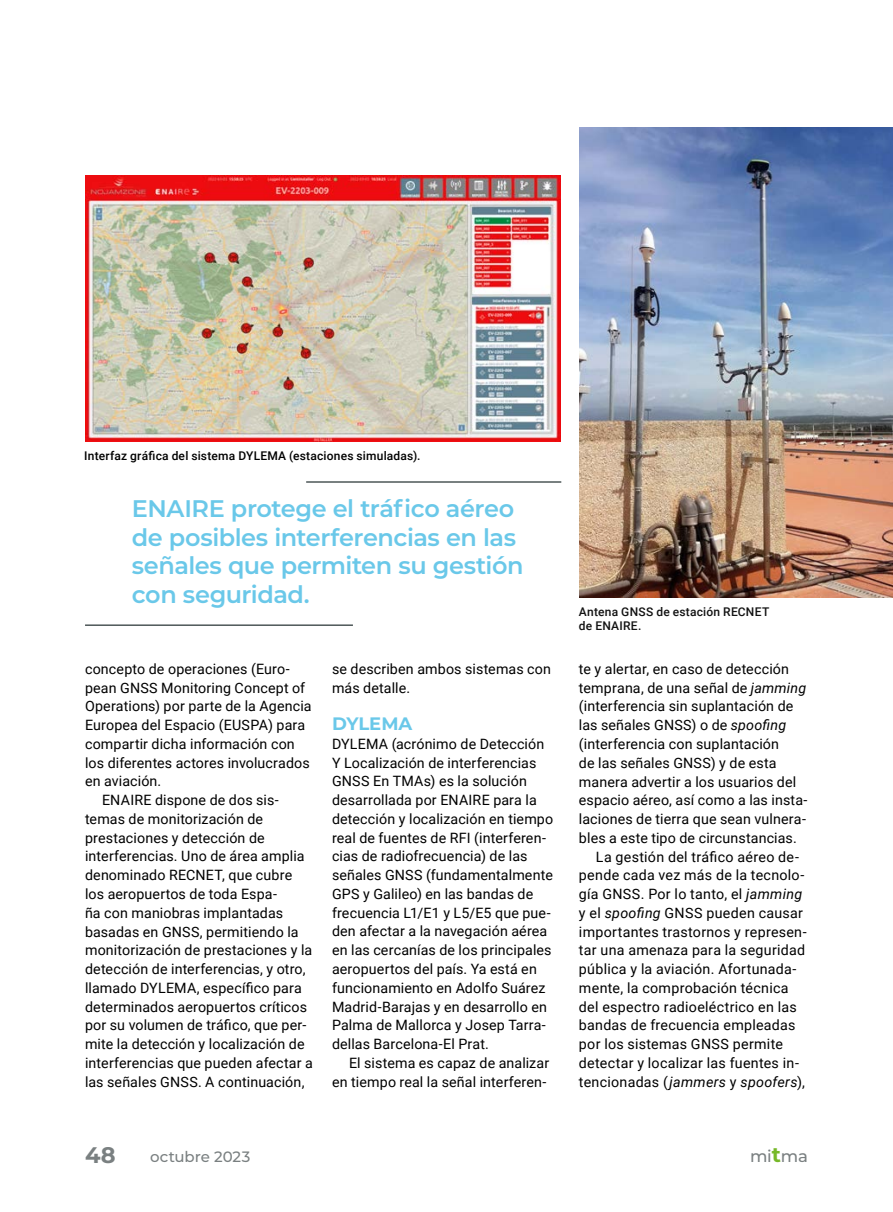
<style>
.page{position:relative;width:893px;height:1212px;background:#fff}
.page>*{position:absolute;margin:0;border:0;box-sizing:border-box;transform-origin:0 0}
.t1{font:600 24px/28.8px "Montserrat";letter-spacing:-.02em;color:#6ac8e9}
.t2{font:700 22.5px "Montserrat";color:#7a8081}
.t3{font:700 18px "Montserrat";color:#6ac8e9}
.t4{font:500 16.5px "Montserrat";color:#7a8081}
.t5{font:500 15px "Montserrat";color:#7a8081}
.t6{font:14.25px/18.8px "Roboto";letter-spacing:.01em;color:#000}
.t7{font:500 12px "Roboto";letter-spacing:.015em;color:#000}
.t8{font:500 12px/13.5px "Roboto";letter-spacing:.02em;color:#121212}
.s1{font-style:italic}
.s2{font-weight:700;font-size:21px;color:#76b828}
</style>
<div class="page">
<img style="left:85px;top:175px;width:476px;height:266px">
<hr style="left:306px;top:481px;width:255px;height:2px;background:#4d5758">
<hr style="left:85px;top:624px;width:268px;height:2px;background:#4d5758">
<img style="left:579px;top:128px;width:314px;height:469px">
<p class="t7" style="left:84px;top:447px;width:338px">Interfaz gráfica del sistema DYLEMA (estaciones simuladas).</p>
<h1 class="t1" style="left:132px;top:493px;width:393px">ENAIRE protege el tráfico aéreo de posibles interferencias en las señales que permiten su gestión con seguridad.</h1>
<p class="t6" style="left:85px;top:659px;width:206px">concepto de operaciones (Euro-</p>
<p class="t6" style="left:85px;top:678px;width:222px">pean GNSS Monitoring Concept of</p>
<p class="t6" style="left:85px;top:696px;width:228px">Operations) por parte de la Agencia</p>
<p class="t6" style="left:85px;top:715px;width:222px">Europea del Espacio (EUSPA) para</p>
<p class="t6" style="left:85px;top:734px;width:211px">compartir dicha información con</p>
<p class="t6" style="left:85px;top:753px;width:226px">los diferentes actores involucrados</p>
<p class="t6" style="left:85px;top:771px;width:78px">en aviación.</p>
<p class="t6" style="left:102px;top:790px;width:178px">ENAIRE dispone de dos sis-</p>
<p class="t6" style="left:85px;top:809px;width:180px">temas de monitorización de</p>
<p class="t6" style="left:85px;top:828px;width:181px">prestaciones y detección de</p>
<p class="t6" style="left:85px;top:846px;width:221px">interferencias. Uno de área amplia</p>
<p class="t6" style="left:85px;top:865px;width:209px">denominado RECNET, que cubre</p>
<p class="t6" style="left:85px;top:884px;width:193px">los aeropuertos de toda Espa-</p>
<p class="t6" style="left:85px;top:903px;width:200px">ña con maniobras implantadas</p>
<p class="t6" style="left:85px;top:921px;width:215px">basadas en GNSS, permitiendo la</p>
<p class="t6" style="left:85px;top:940px;width:229px">monitorización de prestaciones y la</p>
<p class="t6" style="left:85px;top:959px;width:222px">detección de interferencias, y otro,</p>
<p class="t6" style="left:85px;top:978px;width:218px">llamado DYLEMA, específico para</p>
<p class="t6" style="left:85px;top:996px;width:224px">determinados aeropuertos críticos</p>
<p class="t6" style="left:85px;top:1015px;width:223px">por su volumen de tráfico, que per-</p>
<p class="t6" style="left:85px;top:1034px;width:221px">mite la detección y localización de</p>
<p class="t6" style="left:85px;top:1053px;width:229px">interferencias que pueden afectar a</p>
<p class="t6" style="left:85px;top:1071px;width:221px">las señales GNSS. A continuación,</p>
<p class="t6" style="left:332px;top:659px;width:220px">se describen ambos sistemas con más detalle.</p>
<p class="t3" style="left:332px;top:711px;width:82px">DYLEMA</p>
<p class="t6" style="left:332px;top:734px;width:223px">DYLEMA (acrónimo de Detección<br>Y Localización de interferencias<br>GNSS En TMAs) es la solución desarrollada por ENAIRE para la detección y localización en tiempo real de fuentes de RFI (interferen&shy;cias de radiofrecuencia) de las señales GNSS (fundamentalmente<br>GPS y Galileo) en las bandas de frecuencia L1/E1 y L5/E5 que pue&shy;den afectar a la navegación aérea en las cercanías de los principales aeropuertos del país. Ya está en funcionamiento en Adolfo Suárez<br>Madrid-Barajas y en desarrollo en<br>Palma de Mallorca y Josep Tarra&shy;dellas Barcelona-El Prat.</p>
<p class="t6" style="left:332px;top:1053px;width:219px;text-align:right">El sistema es capaz de analizar en tiempo real la señal interferen-</p>
<p class="t8" style="left:579px;top:605px;width:192px">Antena GNSS de estación RECNET de ENAIRE.</p>
<p class="t6" style="left:579px;top:659px;width:212px">te y alertar, en caso de detección</p>
<p class="t6" style="left:579px;top:678px;width:229px">temprana, de una señal de <span class="s1">jamming</span></p>
<p class="t6" style="left:579px;top:696px;width:216px">(interferencia sin suplantación de</p>
<p class="t6" style="left:579px;top:715px;width:209px">las señales GNSS) o de <span class="s1">spoofing</span></p>
<p class="t6" style="left:579px;top:734px;width:202px">(interferencia con suplantación</p>
<p class="t6" style="left:579px;top:753px;width:199px">de las señales GNSS) y de esta</p>
<p class="t6" style="left:579px;top:771px;width:219px">manera advertir a los usuarios del</p>
<p class="t6" style="left:579px;top:790px;width:230px">espacio aéreo, así como a las insta-</p>
<p class="t6" style="left:579px;top:809px;width:228px">laciones de tierra que sean vulnera-</p>
<p class="t6" style="left:579px;top:828px;width:219px">bles a este tipo de circunstancias.</p>
<p class="t6" style="left:596px;top:846px;width:204px">La gestión del tráfico aéreo de-</p>
<p class="t6" style="left:579px;top:865px;width:227px">pende cada vez más de la tecnolo-</p>
<p class="t6" style="left:579px;top:884px;width:225px">gía GNSS. Por lo tanto, el <span class="s1">jamming</span></p>
<p class="t6" style="left:579px;top:903px;width:225px">y el <span class="s1">spoofing</span> GNSS pueden causar</p>
<p class="t6" style="left:579px;top:921px;width:229px">importantes trastornos y represen-</p>
<p class="t6" style="left:579px;top:940px;width:228px">tar una amenaza para la seguridad</p>
<p class="t6" style="left:579px;top:959px;width:219px">pública y la aviación. Afortunada-</p>
<p class="t6" style="left:579px;top:978px;width:211px">mente, la comprobación técnica</p>
<p class="t6" style="left:579px;top:996px;width:219px">del espectro radioeléctrico en las</p>
<p class="t6" style="left:579px;top:1015px;width:218px">bandas de frecuencia empleadas</p>
<p class="t6" style="left:579px;top:1034px;width:205px">por los sistemas GNSS permite</p>
<p class="t6" style="left:579px;top:1053px;width:221px">detectar y localizar las fuentes in-</p>
<p class="t6" style="left:579px;top:1071px;width:228px">tencionadas (<span class="s1">jammers</span> y <span class="s1">spoofers</span>),</p>
<h2 class="t2" style="left:85px;top:1139px;width:32px">48</h2>
<p class="t5" style="left:150px;top:1146px;width:102px">octubre 2023</p>
<p class="t4" style="left:750px;top:1144px;width:59px">mi<span class="s2">t</span>ma</p>
</div>
